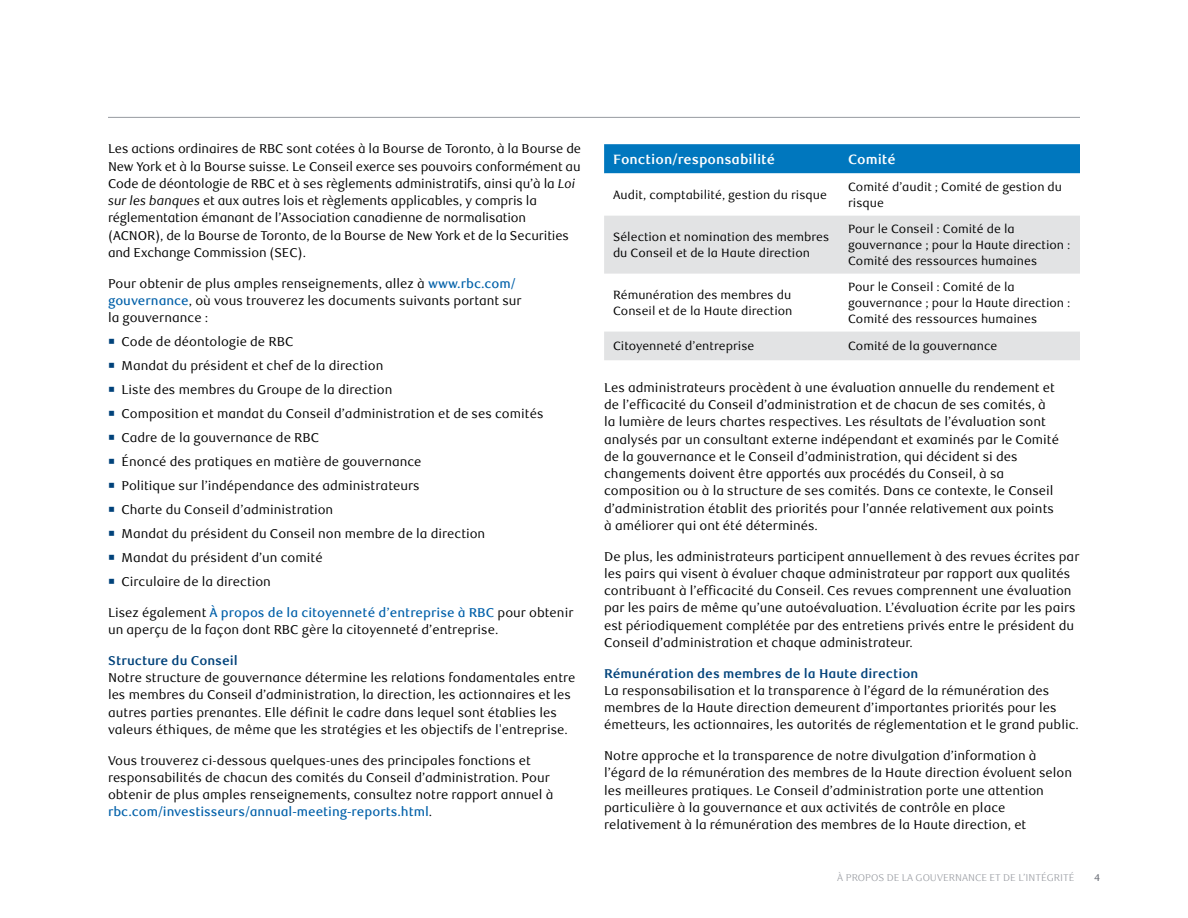
<style>
.page{position:relative;width:1188px;height:918px;background:#fff}
.page>*{position:absolute;margin:0;border:0;box-sizing:border-box;transform-origin:0 0}
.t1{font:700 13.5px "RBC Text";color:#fff}
.t2{font:12.75px/17.2px "RBC Text";color:#000}
.t3{font:700 12.75px "RBC Text";color:#00427a}
.t4{font:12px/15.8px "RBC Text";color:#000}
.t5{font:300 9.75px "RBC Text";color:#979aa0}
.t6{font:500 9.75px "RBC Text";color:#70747c}
.s1{font-style:italic}
.s2{font-weight:500;color:#0060a9}
.s3{color:#00427a}
</style>
<div class="page">
<hr style="left:108px;top:117px;width:972px;height:1px;background:#979aa0">
<div style="left:604px;top:144px;width:476px;height:29px;background:#0077be"></div>
<svg style="left:604px;top:173px;width:476px;height:43px"></svg>
<svg style="left:604px;top:216px;width:476px;height:144px;fill:#e2e3e4"></svg>
<p class="t2" style="left:108px;top:141px;width:475px">Les actions ordinaires de RBC sont cotées à la Bourse de Toronto, à la Bourse de New York et à la Bourse suisse. Le Conseil exerce ses pouvoirs conformément au Code de déontologie de RBC et à ses règlements administratifs, ainsi qu’à la <span class="s1">Loi sur les banques</span> et aux autres lois et règlements applicables, y compris la réglementation émanant de l’Association canadienne de normalisation (ACNOR), de la Bourse de Toronto, de la Bourse de New York et de la Securities and Exchange Commission (SEC).</p>
<p class="t2" style="left:108px;top:275px;width:415px">Pour obtenir de plus amples renseignements, allez à <span class="s2">www.rbc.com/ gouvernance</span>, où vous trouverez les documents suivants portant sur la gouvernance :</p>
<p class="t2" style="left:108px;top:333px;width:187px"><span class="s3">○</span> Code de déontologie de RBC</p>
<p class="t2" style="left:108px;top:357px;width:277px"><span class="s3">○</span> Mandat du président et chef de la direction</p>
<p class="t2" style="left:108px;top:381px;width:286px"><span class="s3">○</span> Liste des membres du Groupe de la direction</p>
<p class="t2" style="left:108px;top:405px;width:437px"><span class="s3">○</span> Composition et mandat du Conseil d’administration et de ses comités</p>
<p class="t2" style="left:108px;top:429px;width:213px"><span class="s3">○</span> Cadre de la gouvernance de RBC</p>
<p class="t2" style="left:108px;top:453px;width:315px"><span class="s3">○</span> Énoncé des pratiques en matière de gouvernance</p>
<p class="t2" style="left:108px;top:477px;width:313px"><span class="s3">○</span> Politique sur l’indépendance des administrateurs</p>
<p class="t2" style="left:108px;top:501px;width:227px"><span class="s3">○</span> Charte du Conseil d’administration</p>
<p class="t2" style="left:108px;top:525px;width:379px"><span class="s3">○</span> Mandat du président du Conseil non membre de la direction</p>
<p class="t2" style="left:108px;top:549px;width:216px"><span class="s3">○</span> Mandat du président d’un comité</p>
<p class="t2" style="left:108px;top:573px;width:164px"><span class="s3">○</span> Circulaire de la direction</p>
<p class="t2" style="left:108px;top:604px;width:467px">Lisez également <span class="s2">À propos de la citoyenneté d’entreprise à RBC</span> pour obtenir un aperçu de la façon dont RBC gère la citoyenneté d’entreprise.</p>
<p class="t3" style="left:108px;top:653px;width:131px">Structure du Conseil</p>
<p class="t2" style="left:108px;top:669px;width:469px">Notre structure de gouvernance détermine les relations fondamentales entre les membres du Conseil d’administration, la direction, les actionnaires et les autres parties prenantes. Elle définit le cadre dans lequel sont établies les valeurs éthiques, de même que les stratégies et les objectifs de l'entreprise.</p>
<p class="t2" style="left:108px;top:752px;width:447px">Vous trouverez ci-dessous quelques-unes des principales fonctions et responsabilités de chacun des comités du Conseil d’administration. Pour obtenir de plus amples renseignements, consultez notre rapport annuel à <span class="s2">rbc.com/investisseurs/annual-meeting-reports.html</span>.</p>
<p class="t1" style="left:613px;top:151px;width:164px">Fonction/responsabilité</p>
<p class="t1" style="left:848px;top:151px;width:49px">Comité</p>
<p class="t4" style="left:613px;top:187px;width:215px">Audit, comptabilité, gestion du risque</p>
<p class="t4" style="left:848px;top:179px;width:216px">Comité d’audit ; Comité de gestion du risque</p>
<p class="t4" style="left:613px;top:229px;width:218px">Sélection et nomination des membres du Conseil et de la Haute direction</p>
<p class="t4" style="left:848px;top:221px;width:224px">Pour le Conseil : Comité de la gouvernance ; pour la Haute direction :<br>Comité des ressources humaines</p>
<p class="t4" style="left:613px;top:287px;width:181px">Rémunération des membres du<br>Conseil et de la Haute direction</p>
<p class="t4" style="left:848px;top:279px;width:224px">Pour le Conseil : Comité de la gouvernance ; pour la Haute direction :<br>Comité des ressources humaines</p>
<p class="t4" style="left:613px;top:338px;width:143px">Citoyenneté d’entreprise</p>
<p class="t4" style="left:848px;top:338px;width:151px">Comité de la gouvernance</p>
<p class="t2" style="left:604px;top:379px;width:457px">Les administrateurs procèdent à une évaluation annuelle du rendement et de l’efficacité du Conseil d’administration et de chacun de ses comités, à la lumière de leurs chartes respectives. Les résultats de l’évaluation sont analysés par un consultant externe indépendant et examinés par le Comité de la gouvernance et le Conseil d’administration, qui décident si des changements doivent être apportés aux procédés du Conseil, à sa composition ou à la structure de ses comités. Dans ce contexte, le Conseil d’administration établit des priorités pour l’année relativement aux points à améliorer qui ont été déterminés.</p>
<p class="t2" style="left:604px;top:548px;width:477px">De plus, les administrateurs participent annuellement à des revues écrites par les pairs qui visent à évaluer chaque administrateur par rapport aux qualités contribuant à l’efficacité du Conseil. Ces revues comprennent une évaluation par les pairs de même qu’une autoévaluation. L’évaluation écrite par les pairs est périodiquement complétée par des entretiens privés entre le président du Conseil d’administration et chaque administrateur.</p>
<p class="t3" style="left:604px;top:666px;width:316px">Rémunération des membres de la Haute direction</p>
<p class="t2" style="left:604px;top:682px;width:476px">La responsabilisation et la transparence à l’égard de la rémunération des membres de la Haute direction demeurent d’importantes priorités pour les émetteurs, les actionnaires, les autorités de réglementation et le grand public.</p>
<p class="t2" style="left:604px;top:747px;width:469px">Notre approche et la transparence de notre divulgation d’information à l’égard de la rémunération des membres de la Haute direction évoluent selon les meilleures pratiques. Le Conseil d’administration porte une attention particulière à la gouvernance et aux activités de contrôle en place relativement à la rémunération des membres de la Haute direction, et</p>
<p class="t5" style="left:837px;top:872px;width:239px">À PROPOS DE LA GOUVERNANCE ET DE L’INTÉGRITÉ</p>
<p class="t6" style="left:1094px;top:872px;width:8px">4</p>
</div>
